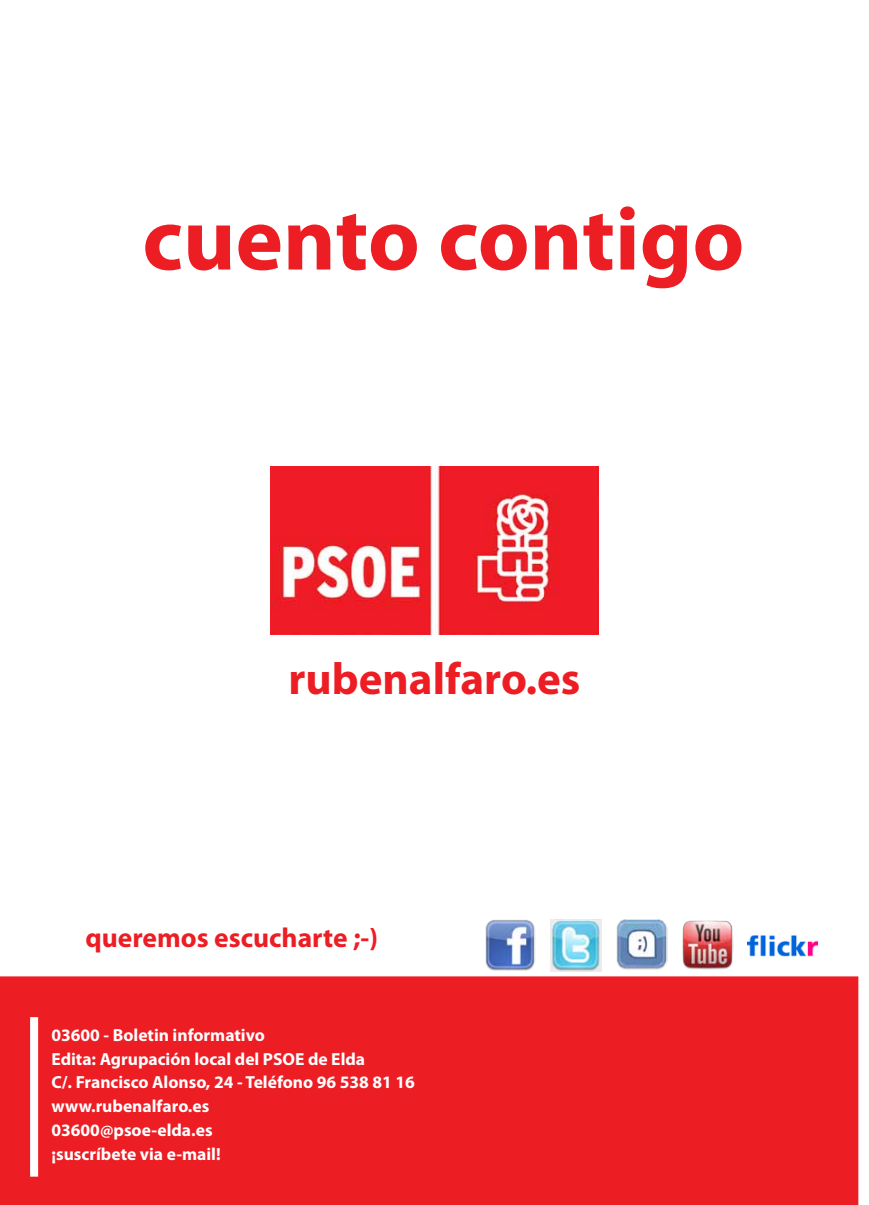
<style>
.page{position:relative;width:869px;height:1205px;background:#fff}
.page>*{position:absolute;margin:0;border:0;box-sizing:border-box;transform-origin:0 0}
.t1{font:700 90px "Myriad Pro";color:#ed1d24}
.t2{font:700 45px "Myriad Pro";color:#ed1d24}
.t3{font:700 27.5px "Myriad Pro";color:#ed1d24}
.t4{font:700 17.5px/23.8px "Myriad Pro";color:#fff}
</style>
<div class="page">
<img style="left:270px;top:466px;width:328px;height:168px">
<div style="left:1px;top:977px;width:856px;height:227px;background:#ed1d24"></div>
<div style="left:0;top:976px;width:857px;height:229px;border:1px solid #ed1d24"></div>
<img style="left:485px;top:920px;width:50px;height:51px">
<img style="left:682px;top:920px;width:50px;height:50px">
<img style="left:747px;top:935px;width:69px;height:22px">
<img style="left:616px;top:919px;width:51px;height:51px">
<img style="left:550px;top:919px;width:51px;height:52px">
<div style="left:30px;top:1017px;width:8px;height:159px;background:#fff;border:1px solid #fff"></div>
<h1 class="t1" style="left:142px;top:180px;width:603px">cuento contigo</h1>
<h2 class="t2" style="left:288px;top:649px;width:293px">rubenalfaro.es</h2>
<h3 class="t3" style="left:85px;top:919px;width:294px">queremos escucharte ;-)</h3>
<p class="t4" style="left:51px;top:1022px;width:365px">03600 - Boletin informativo<br>Edita: Agrupación local del PSOE de Elda<br>C/. Francisco Alonso, 24 - Teléfono 96 538 81 16 www.rubenalfaro.es<br>03600@psoe-elda.es<br>¡suscríbete via e-mail!</p>
</div>
